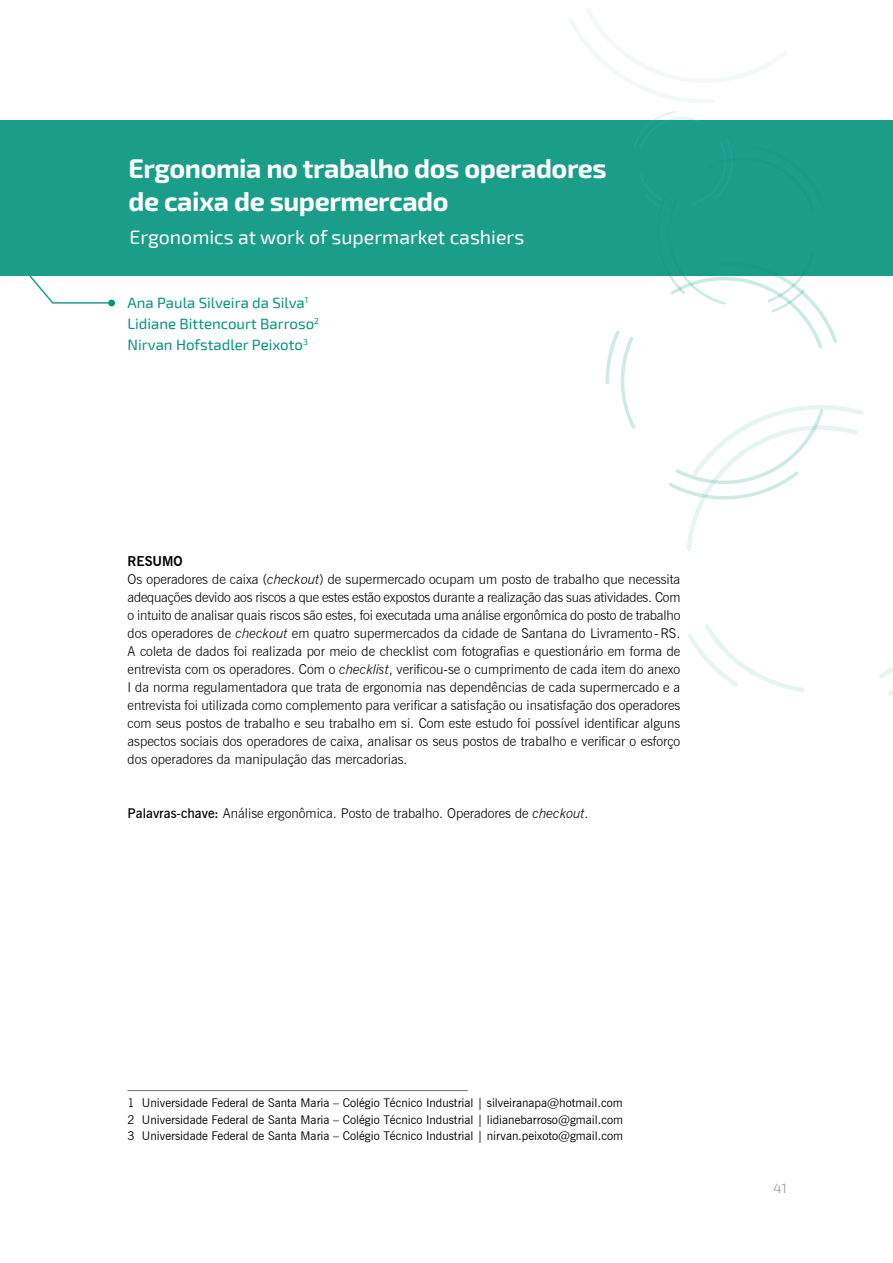
<style>
.page{position:relative;width:893px;height:1263px;background:#fff}
.page>*{position:absolute;margin:0;border:0;box-sizing:border-box;transform-origin:0 0}
.t1{font:700 27px/33px "Exo 2.0";letter-spacing:-.015em;color:#fff}
.t2{font:19.5px "Exo 2";color:#fff}
.t3{font:15px/21px "Exo 2";color:#00947d}
.t4{font:300 13.5px/18px "News Gothic BT";color:#000}
.t5{font:300 13.5px "Exo 2";color:#939598}
.t6{font:12px/16.5px "News Gothic BT";color:#000;text-align:justify}
.s1{font-weight:700}
.s2{font-style:italic}
.s3{font-weight:600}
</style>
<div class="page">
<div style="left:0;top:120px;width:893px;height:156px;background:#1a9e8a"></div>
<svg style="left:684px;top:485px;width:209px;height:210px"></svg>
<svg style="left:569px;top:8px;width:295px;height:477px"></svg>
<svg style="left:29px;top:276px;width:81px;height:28px"></svg>
<div style="left:108px;top:300px;width:7px;height:6px;background:#00947d;border-radius:50%"></div>
<hr style="left:128px;top:1090px;width:340px;height:1px;background:#6d6e71">
<h1 class="t1" style="left:128px;top:153px;width:480px">Ergonomia no trabalho dos operadores de caixa de supermercado</h1>
<h2 class="t2" style="left:129px;top:223px;width:396px">Ergonomics at work of supermarket cashiers</h2>
<p class="t3" style="left:128px;top:291px;width:193px">Ana Paula Silveira da Silva<sup>1<br></sup>Lidiane Bittencourt Barroso<sup>2<br></sup>Nirvan Hofstadler Peixoto<sup>3</sup></p>
<p class="t4" style="left:128px;top:552px;width:554px"><span class="s1">RESUMO<br></span>Os operadores de caixa (<span class="s2">checkout</span>) de supermercado ocupam um posto de trabalho que necessita adequações devido aos riscos a que estes estão expostos durante a realização das suas atividades. Com o intuito de analisar quais riscos são estes, foi executada uma análise ergonômica do posto de trabalho dos operadores de <span class="s2">checkout</span> em quatro supermercados da cidade de Santana do Livramento -RS.<br>A coleta de dados foi realizada por meio de checklist com fotografias e questionário em forma de entrevista com os operadores. Com o <span class="s2">checklist</span>, verificou-se o cumprimento de cada item do anexo I da norma regulamentadora que trata de ergonomia nas dependências de cada supermercado e a entrevista foi utilizada como complemento para verificar a satisfação ou insatisfação dos operadores com seus postos de trabalho e seu trabalho em si. Com este estudo foi possível identificar alguns aspectos sociais dos operadores de caixa, analisar os seus postos de trabalho e verificar o esforço dos operadores da manipulação das mercadorias.</p>
<p class="t4" style="left:128px;top:804px;width:462px"><span class="s3">Palavras-chave:</span> Análise ergonômica. Posto de trabalho. Operadores de <span class="s2">checkout</span>.</p>
<p class="t6" style="left:128px;top:1094px;width:497px">1 Universidade Federal de Santa Maria – Colégio Técnico Industrial | silveiranapa@hotmail.com 2 Universidade Federal de Santa Maria – Colégio Técnico Industrial | lidianebarroso@gmail.com 3 Universidade Federal de Santa Maria – Colégio Técnico Industrial | nirvan.peixoto@gmail.com</p>
<p class="t5" style="left:774px;top:1179px;width:15px">41</p>
</div>
